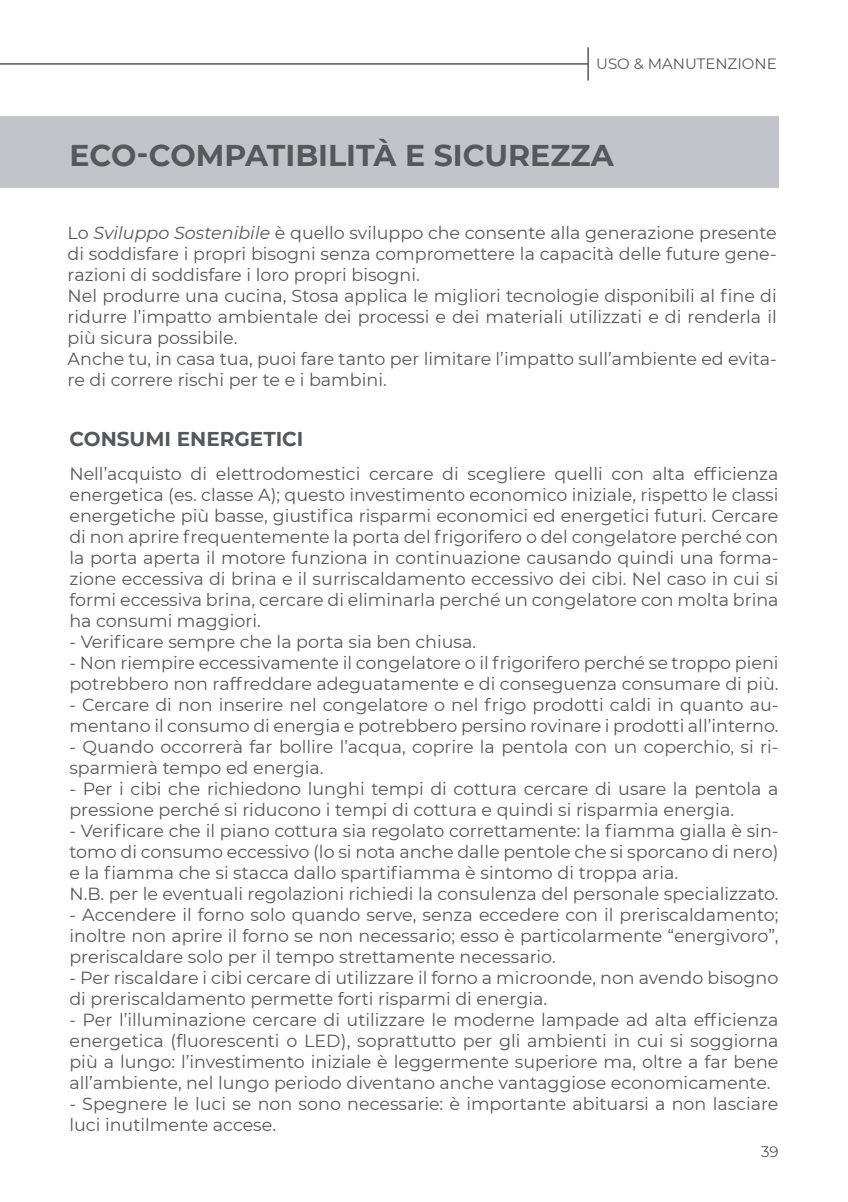
<style>
.page{position:relative;width:848px;height:1202px;background:#fff}
.page>*{position:absolute;margin:0;border:0;box-sizing:border-box;transform-origin:0 0}
.Sottotitolo{font:700 30px "Montserrat";color:#57585a}
.t1{font:700 20px "Montserrat";color:#57585a}
.Corpo_testo{font:17.5px/21px "Montserrat";color:#57585a}
.t2{font:15px "Montserrat";color:#57585a}
.t3{font:300 15px "Montserrat";color:#231f20}
.s1{font-style:italic}
</style>
<div class="page">
<hr style="left:587px;top:47px;width:1px;height:34px;background:#57585a">
<hr style="left:0;top:63px;width:588px;height:2px;background:#57585a">
<div style="left:0;top:116px;width:778px;height:71px;background:#c1c5c9"></div>
<p class="t2" style="left:596px;top:54px;width:182px">USO &amp; MANUTENZIONE</p>
<p class="Sottotitolo" style="left:69px;top:134px;width:545px">ECO-COMPATIBILITÀ E SICUREZZA</p>
<p class="Corpo_testo" style="left:68px;top:222px;width:710px;text-align:justify">Lo <span class="s1">Sviluppo Sostenibile</span> è quello sviluppo che consente alla generazione presente di soddisfare i propri bisogni senza compromettere la capacità delle future gene&shy;razioni di soddisfare i loro propri bisogni.</p>
<p class="Corpo_testo" style="left:68px;top:285px;width:710px;text-align:justify">Nel produrre una cucina, Stosa applica le migliori tecnologie disponibili al fine di ridurre l’impatto ambientale dei processi e dei materiali utilizzati e di renderla il più sicura possibile.</p>
<p class="Corpo_testo" style="left:68px;top:348px;width:710px">Anche tu, in casa tua, puoi fare tanto per limitare l’impatto sull’ambiente ed evita&shy;re di correre rischi per te e i bambini.</p>
<p class="t1" style="left:69px;top:424px;width:235px">CONSUMI ENERGETICI</p>
<p class="Corpo_testo" style="left:69px;top:462px;width:710px;text-align:justify">Nell’acquisto di elettrodomestici cercare di scegliere quelli con alta efficienza energetica (es. classe A); questo investimento economico iniziale, rispetto le classi energetiche più basse, giustifica risparmi economici ed energetici futuri. Cercare di non aprire frequentemente la porta del frigorifero o del congelatore perché con la porta aperta il motore funziona in continuazione causando quindi una forma&shy;zione eccessiva di brina e il surriscaldamento eccessivo dei cibi. Nel caso in cui si formi eccessiva brina, cercare di eliminarla perché un congelatore con molta brina ha consumi maggiori.</p>
<p class="Corpo_testo" style="left:69px;top:630px;width:408px">- Verificare sempre che la porta sia ben chiusa.</p>
<p class="Corpo_testo" style="left:69px;top:651px;width:710px">- Non riempire eccessivamente il congelatore o il frigorifero perché se troppo pieni potrebbero non raffreddare adeguatamente e di conseguenza consumare di più.</p>
<p class="Corpo_testo" style="left:69px;top:693px;width:710px">- Cercare di non inserire nel congelatore o nel frigo prodotti caldi in quanto au&shy;mentano il consumo di energia e potrebbero persino rovinare i prodotti all’interno.</p>
<p class="Corpo_testo" style="left:69px;top:735px;width:710px">- Quando occorrerà far bollire l’acqua, coprire la pentola con un coperchio, si ri&shy;sparmierà tempo ed energia.</p>
<p class="Corpo_testo" style="left:69px;top:777px;width:710px">- Per i cibi che richiedono lunghi tempi di cottura cercare di usare la pentola a pressione perché si riducono i tempi di cottura e quindi si risparmia energia.</p>
<p class="Corpo_testo" style="left:69px;top:819px;width:710px;text-align:justify">- Verificare che il piano cottura sia regolato correttamente: la fiamma gialla è sin&shy;tomo di consumo eccessivo (lo si nota anche dalle pentole che si sporcano di nero) e la fiamma che si stacca dallo spartifiamma è sintomo di troppa aria.</p>
<p class="Corpo_testo" style="left:69px;top:882px;width:710px">N.B. per le eventuali regolazioni richiedi la consulenza del personale specializzato.</p>
<p class="Corpo_testo" style="left:69px;top:903px;width:710px;text-align:justify">- Accendere il forno solo quando serve, senza eccedere con il preriscaldamento; inoltre non aprire il forno se non necessario; esso è particolarmente “energivoro”, preriscaldare solo per il tempo strettamente necessario.</p>
<p class="Corpo_testo" style="left:69px;top:966px;width:710px">- Per riscaldare i cibi cercare di utilizzare il forno a microonde, non avendo bisogno di preriscaldamento permette forti risparmi di energia.</p>
<p class="Corpo_testo" style="left:69px;top:1008px;width:710px;text-align:justify">- Per l’illuminazione cercare di utilizzare le moderne lampade ad alta efficienza energetica (fluorescenti o LED), soprattutto per gli ambienti in cui si soggiorna più a lungo: l’investimento iniziale è leggermente superiore ma, oltre a far bene all’ambiente, nel lungo periodo diventano anche vantaggiose economicamente.</p>
<p class="Corpo_testo" style="left:69px;top:1092px;width:710px">- Spegnere le luci se non sono necessarie: è importante abituarsi a non lasciare luci inutilmente accese.</p>
<p class="t3" style="left:761px;top:1142px;width:19px">39</p>
</div>
